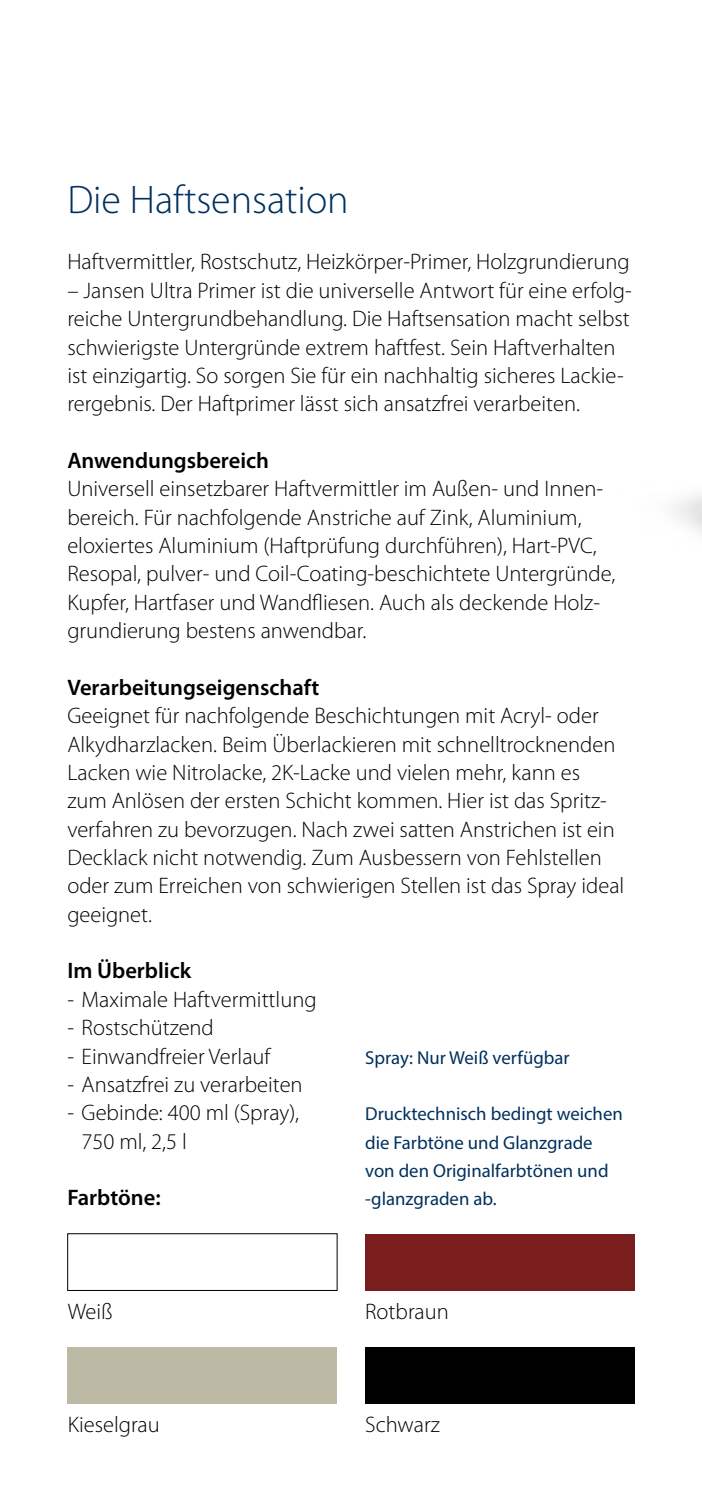
<style>
.page{position:relative;width:702px;height:1489px;background:#fff}
.page>*{position:absolute;margin:0;border:0;box-sizing:border-box;transform-origin:0 0}
.t1{font:300 40px "Myriad Pro";color:#00305d}
.t2{font:300 22.5px/28.2px "Myriad Pro";color:#000}
.t3{font:600 22.5px "Myriad Pro";color:#000}
.t4{font:18.75px/28.2px "Myriad Pro";color:#00305d}
</style>
<div class="page">
<div style="left:365px;top:1233px;width:269px;height:57px;background:#7a1e1d"></div>
<div style="left:68px;top:1346px;width:269px;height:57px;background:#bcb9a4"></div>
<div style="left:365px;top:1346px;width:269px;height:57px;background:#000"></div>
<h1 class="t1" style="left:67px;top:177px;width:283px">Die Haftsensation</h1>
<p class="t2" style="left:67px;top:248px;width:564px">Haftvermittler, Rostschutz, Heizkörper-Primer, Holzgrundierung</p>
<p class="t2" style="left:67px;top:276px;width:566px">– Jansen Ultra Primer ist die universelle Antwort für eine erfolg&shy;reiche Untergrundbehandlung. Die Haftsensation macht selbst schwierigste Untergründe extrem haftfest. Sein Haftverhalten ist einzigartig. So sorgen Sie für ein nachhaltig sicheres Lackie&shy;rergebnis. Der Haftprimer lässt sich ansatzfrei verarbeiten.</p>
<p class="t3" style="left:67px;top:446px;width:203px">Anwendungsbereich</p>
<p class="t2" style="left:67px;top:475px;width:549px">Universell einsetzbarer Haftvermittler im Außen- und Innen&shy;bereich. Für nachfolgende Anstriche auf Zink, Aluminium, eloxiertes Aluminium (Haftprüfung durchführen), Hart-PVC, Resopal, pulver- und Coil-Coating-beschichtete Untergründe, Kupfer, Hartfaser und Wandfliesen. Auch als deckende Holz&shy;grundierung bestens anwendbar.</p>
<p class="t3" style="left:67px;top:673px;width:253px">Verarbeitungseigenschaft</p>
<p class="t2" style="left:67px;top:702px;width:558px">Geeignet für nachfolgende Beschichtungen mit Acryl- oder Alkydharzlacken. Beim Überlackieren mit schnelltrocknenden Lacken wie Nitrolacke, 2K-Lacke und vielen mehr, kann es zum Anlösen der ersten Schicht kommen. Hier ist das Spritz&shy;verfahren zu bevorzugen. Nach zwei satten Anstrichen ist ein Decklack nicht notwendig. Zum Ausbessern von Fehlstellen oder zum Erreichen von schwierigen Stellen ist das Spray ideal geeignet.</p>
<p class="t3" style="left:67px;top:956px;width:125px">Im Überblick</p>
<p class="t2" style="left:67px;top:985px;width:251px">- Maximale Haftvermittlung</p>
<p class="t2" style="left:67px;top:1013px;width:148px">- Rostschützend</p>
<p class="t2" style="left:67px;top:1042px;width:204px">- Einwandfreier Verlauf</p>
<p class="t2" style="left:67px;top:1070px;width:237px">- Ansatzfrei zu verarbeiten</p>
<p class="t2" style="left:81px;top:1098px;width:219px;text-indent:-14px">- Gebinde: 400 ml (Spray),<br>750 ml, 2,5 l</p>
<p class="t3" style="left:67px;top:1183px;width:95px">Farbtöne:</p>
<p class="t4" style="left:365px;top:1042px;width:206px">Spray: Nur Weiß verfügbar</p>
<p class="t4" style="left:365px;top:1099px;width:259px">Drucktechnisch bedingt weichen die Farbtöne und Glanzgrade von den Originalfarbtönen und -glanzgraden ab.</p>
<p class="t2" style="left:68px;top:1297px;width:47px">Weiß</p>
<p class="t2" style="left:365px;top:1297px;width:85px">Rotbraun</p>
<p class="t2" style="left:68px;top:1410px;width:94px">Kieselgrau</p>
<p class="t2" style="left:365px;top:1410px;width:76px">Schwarz</p>
</div>
